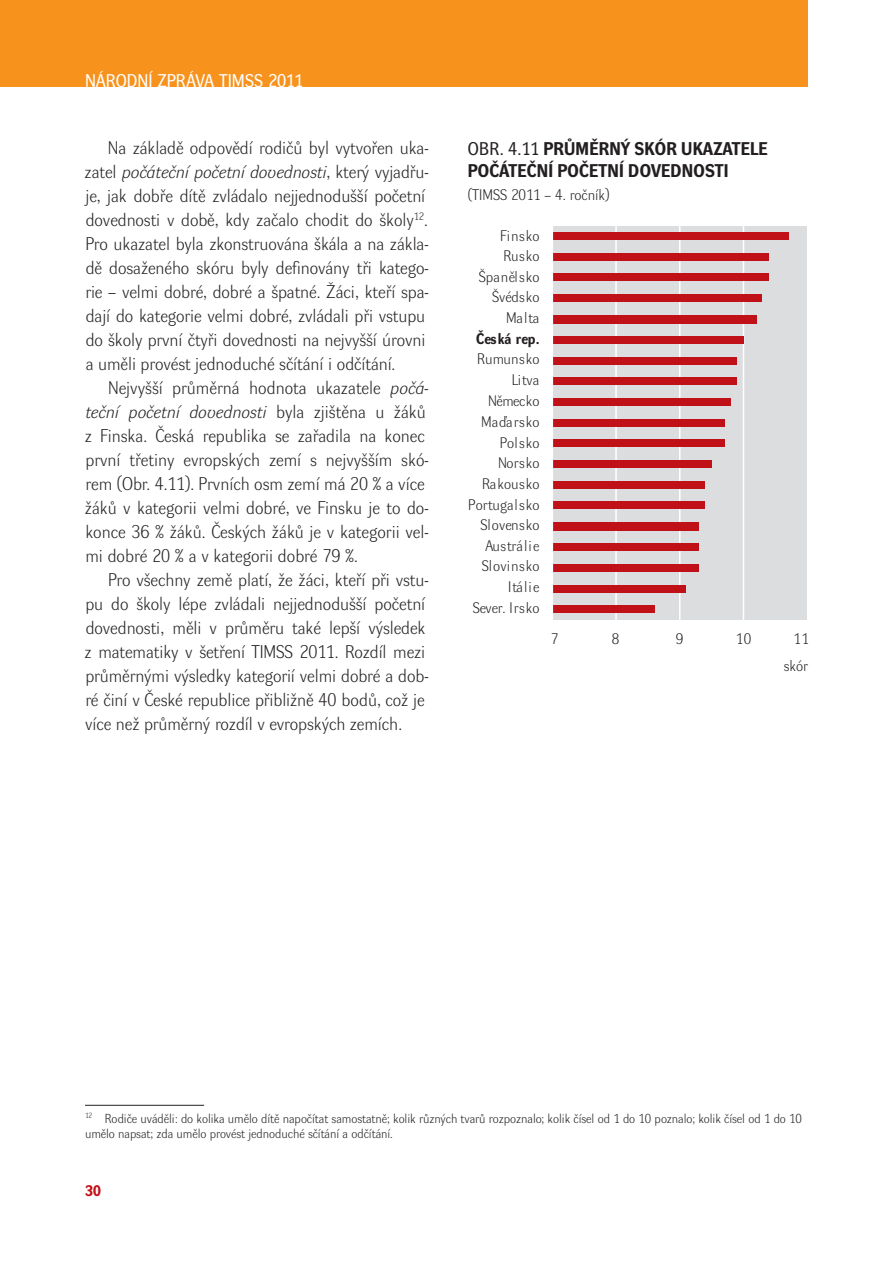
<style>
.page{position:relative;width:893px;height:1263px;background:#fff}
.page>*{position:absolute;margin:0;border:0;box-sizing:border-box;transform-origin:0 0}
.t1{font:18px/24px "Dyna Grotesk L";letter-spacing:-.005em;color:#231f20}
.t2{font:700 18px/22.5px "Dyna Grotesk R";letter-spacing:.125em;color:#231f20}
.t3{font:18px "Dyna Grotesk R";letter-spacing:.005em;color:#fff}
.t4{font:15px/20.7px "Dyna Grotesk L";letter-spacing:.01em;color:#231f20;text-align:right}
.t5{font:700 15px "Dyna Grotesk R";letter-spacing:.005em;color:#231f20}
.t6{font:700 15px "Dyna Grotesk R";color:#c01119}
.t7{font:12.75px/15.3px "Dyna Grotesk L";letter-spacing:-.005em;color:#231f20}
.s1{font-style:italic}
.s2{font-weight:400}
</style>
<div class="page">
<div style="left:0;top:0;width:808px;height:87px;background:#f7931d"></div>
<div style="left:552px;top:226px;width:255px;height:394px;background:#dcdddf"></div>
<hr style="left:615px;top:226px;width:2px;height:394px;background:#fff">
<hr style="left:679px;top:226px;width:1px;height:394px;background:#fff">
<hr style="left:743px;top:226px;width:1px;height:394px;background:#fff">
<div style="left:552px;top:232px;width:236px;height:8px;background:#c01119"></div>
<div style="left:552px;top:253px;width:217px;height:8px;background:#c01119"></div>
<div style="left:552px;top:273px;width:217px;height:8px;background:#c01119"></div>
<div style="left:552px;top:294px;width:210px;height:8px;background:#c01119"></div>
<div style="left:552px;top:315px;width:204px;height:9px;background:#c01119"></div>
<div style="left:552px;top:336px;width:191px;height:8px;background:#c01119"></div>
<div style="left:552px;top:357px;width:185px;height:8px;background:#c01119"></div>
<div style="left:552px;top:378px;width:185px;height:7px;background:#c01119"></div>
<div style="left:552px;top:398px;width:178px;height:8px;background:#c01119"></div>
<div style="left:552px;top:419px;width:173px;height:8px;background:#c01119"></div>
<div style="left:552px;top:439px;width:173px;height:8px;background:#c01119"></div>
<div style="left:552px;top:460px;width:160px;height:8px;background:#c01119"></div>
<div style="left:552px;top:481px;width:153px;height:7px;background:#c01119"></div>
<div style="left:552px;top:501px;width:153px;height:8px;background:#c01119"></div>
<div style="left:552px;top:522px;width:147px;height:9px;background:#c01119"></div>
<div style="left:552px;top:543px;width:147px;height:8px;background:#c01119"></div>
<div style="left:552px;top:564px;width:147px;height:8px;background:#c01119"></div>
<div style="left:552px;top:585px;width:134px;height:8px;background:#c01119"></div>
<div style="left:552px;top:605px;width:102px;height:8px;background:#c01119"></div>
<hr style="left:552px;top:226px;width:1px;height:394px;background:#fff">
<hr style="left:85px;top:1105px;width:119px;height:1px;background:#231f20">
<p class="t3" style="left:85px;top:70px;width:220px">NÁRODNÍ ZPRÁVA TIMSS 2011</p>
<p class="t1" style="left:85px;top:136px;width:346px;text-indent:23px">Na základě odpovědí rodičů byl vytvořen uka&shy;zatel <span class="s1">počáteční početní dovednosti</span>, který vyjadřu&shy;je, jak dobře dítě zvládalo nejjednodušší početní dovednosti v době, kdy začalo chodit do školy<sup>12</sup>.<br>Pro ukazatel byla zkonstruována škála a na zákla&shy;dě dosaženého skóru byly definovány tři katego&shy;rie – velmi dobré, dobré a špatné. Žáci, kteří spa&shy;dají do kategorie velmi dobré, zvládali při vstupu do školy první čtyři dovednosti na nejvyšší úrovni a uměli provést jednoduché sčítání i odčítání.</p>
<p class="t1" style="left:85px;top:376px;width:346px;text-indent:23px">Nejvyšší průměrná hodnota ukazatele <span class="s1">počá&shy;teční početní dovednosti</span> byla zjištěna u žáků z Finska. Česká republika se zařadila na konec první třetiny evropských zemí s nejvyšším skó&shy;rem (Obr. 4.11). Prvních osm zemí má 20 % a více žáků v kategorii velmi dobré, ve Finsku je to do&shy;konce 36 % žáků. Českých žáků je v kategorii vel&shy;mi dobré 20 % a v kategorii dobré 79 %.</p>
<p class="t1" style="left:85px;top:568px;width:346px;text-indent:23px">Pro všechny země platí, že žáci, kteří při vstu&shy;pu do školy lépe zvládali nejjednodušší početní dovednosti, měli v průměru také lepší výsledek z matematiky v šetření TI MSS 2011. Rozdíl mezi průměrnými výsledky kategorií velmi dobré a dob&shy;ré činí v České republice přibližně 40 bodů, což je více než průměrný rozdíl v evropských zemích.</p>
<p class="t2" style="left:468px;top:138px;width:300px"><span class="s2">OBR. 4.11</span> PRŮMĚRNÝ SKÓR UKAZATELE<br>POČÁTEČNÍ POČETNÍ DOVEDNOSTI</p>
<p class="t4" style="left:468px;top:184px;width:143px">(TI MSS 2011 – 4. ročník)</p>
<p class="t4" style="left:479px;top:225px;width:62px">Finsko<br>Rusko<br>Španělsko<br>Švédsko<br>Malta</p>
<p class="t5" style="left:476px;top:330px;width:65px">ČESKÁ REP.</p>
<p class="t4" style="left:468px;top:349px;width:73px">Rumunsko<br>Litva<br>Německo<br>Maďarsko<br>Polsko<br>Norsko<br>Rakousko<br>Portugalsko<br>Slovensko<br>Austrálie<br>Slovinsko<br>Itálie<br>Sever. Irsko</p>
<p class="t4" style="left:551px;top:628px;width:9px">7</p>
<p class="t4" style="left:612px;top:628px;width:9px">8</p>
<p class="t4" style="left:676px;top:628px;width:9px">9</p>
<p class="t4" style="left:736px;top:628px;width:17px">10</p>
<p class="t4" style="left:794px;top:628px;width:17px">11</p>
<p class="t4" style="left:784px;top:656px;width:26px">skór</p>
<p class="t7" style="left:85px;top:1111px;width:718px"><sup>12</sup> Rodiče uváděli: do kolika umělo dítě napočítat samostatně; kolik různých tvarů rozpoznalo; kolik čísel od 1 do 10 poznalo; kolik čísel od 1 do 10 umělo napsat; zda umělo provést jednoduché sčítání a odčítání.</p>
<p class="t6" style="left:85px;top:1182px;width:18px">30</p>
</div>
